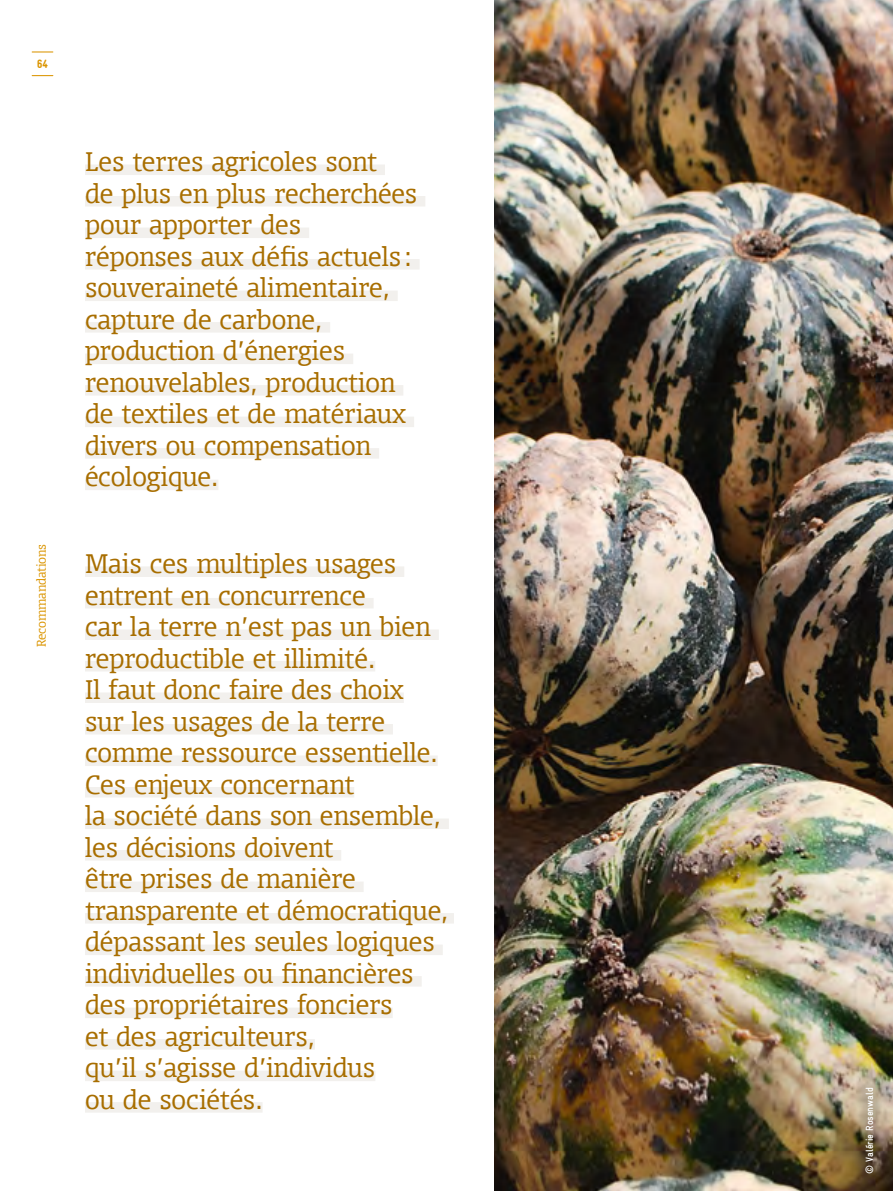
<style>
.page{position:relative;width:893px;height:1191px;background:#fff}
.page>*{position:absolute;margin:0;border:0;box-sizing:border-box;transform-origin:0 0}
.t1{font:300 25.5px/31.5px "Olsen";color:#a86e00}
.t2{font:300 12px "Olsen";letter-spacing:-.005em;color:#db9500}
.t3{font:900 condensed 12px "Gravur";color:#db9500}
.t4{font:700 condensed 10.5px "Gravur";color:#fff}
</style>
<div class="page">
<svg style="left:32px;top:51px;width:21px;height:1px"></svg>
<svg style="left:32px;top:75px;width:21px;height:1px"></svg>
<img style="left:494px;top:0;width:399px;height:1191px">
<div style="left:85px;top:164px;width:300px;height:11px;background:#f2f0ed"></div>
<div style="left:85px;top:196px;width:340px;height:10px;background:#f2f0ed"></div>
<div style="left:85px;top:227px;width:224px;height:11px;background:#f2f0ed"></div>
<div style="left:85px;top:259px;width:335px;height:10px;background:#f2f0ed"></div>
<div style="left:85px;top:290px;width:313px;height:11px;background:#f2f0ed"></div>
<div style="left:85px;top:322px;width:245px;height:10px;background:#f2f0ed"></div>
<div style="left:85px;top:353px;width:268px;height:11px;background:#f2f0ed"></div>
<div style="left:85px;top:385px;width:318px;height:10px;background:#f2f0ed"></div>
<div style="left:85px;top:416px;width:329px;height:11px;background:#f2f0ed"></div>
<div style="left:85px;top:448px;width:294px;height:10px;background:#f2f0ed"></div>
<div style="left:85px;top:479px;width:133px;height:11px;background:#f2f0ed"></div>
<div style="left:85px;top:566px;width:319px;height:11px;background:#f2f0ed"></div>
<div style="left:85px;top:598px;width:289px;height:10px;background:#f2f0ed"></div>
<div style="left:85px;top:629px;width:354px;height:11px;background:#f2f0ed"></div>
<div style="left:85px;top:661px;width:290px;height:10px;background:#f2f0ed"></div>
<div style="left:85px;top:692px;width:319px;height:11px;background:#f2f0ed"></div>
<div style="left:85px;top:724px;width:308px;height:10px;background:#f2f0ed"></div>
<div style="left:85px;top:755px;width:353px;height:11px;background:#f2f0ed"></div>
<div style="left:85px;top:787px;width:269px;height:10px;background:#f2f0ed"></div>
<div style="left:85px;top:818px;width:364px;height:11px;background:#f2f0ed"></div>
<div style="left:85px;top:850px;width:256px;height:10px;background:#f2f0ed"></div>
<div style="left:85px;top:881px;width:279px;height:11px;background:#f2f0ed"></div>
<div style="left:85px;top:913px;width:369px;height:10px;background:#f2f0ed"></div>
<div style="left:85px;top:944px;width:358px;height:11px;background:#f2f0ed"></div>
<div style="left:85px;top:976px;width:337px;height:10px;background:#f2f0ed"></div>
<div style="left:85px;top:1007px;width:308px;height:11px;background:#f2f0ed"></div>
<div style="left:85px;top:1039px;width:230px;height:10px;background:#f2f0ed"></div>
<div style="left:85px;top:1070px;width:290px;height:11px;background:#f2f0ed"></div>
<div style="left:85px;top:1102px;width:178px;height:10px;background:#f2f0ed"></div>
<svg style="left:852px;top:1073px;width:35px;height:112px;background:#8b7a60"></svg>
<p class="t3" style="left:37px;top:57px;width:12px">64</p>
<p class="t2" style="left:34px;top:647px;width:105px;rotate:-90deg">Recommandations</p>
<p class="t1" style="left:85px;top:146px;width:334px">Les terres agricoles sont<br>de plus en plus recherchées pour apporter des<br>réponses aux défis actuels : souveraineté alimentaire, capture de carbone, production d’énergies renouvelables, production de textiles et de matériaux divers ou compensation écologique.</p>
<p class="t1" style="left:85px;top:547px;width:365px">Mais ces multiples usages entrent en concurrence<br>car la terre n’est pas un bien reproductible et illimité.<br>Il faut donc faire des choix sur les usages de la terre comme ressource essentielle.<br>Ces enjeux concernant<br>la société dans son ensemble, les décisions doivent<br>être prises de manière transparente et démocratique, dépassant les seules logiques individuelles ou financières des propriétaires fonciers<br>et des agriculteurs,<br>qu’il s’agisse d’individus<br>ou de sociétés.</p>
<p class="t4" style="left:864px;top:1174px;width:89px;rotate:-90deg">© Valérie Rosenwald</p>
</div>
